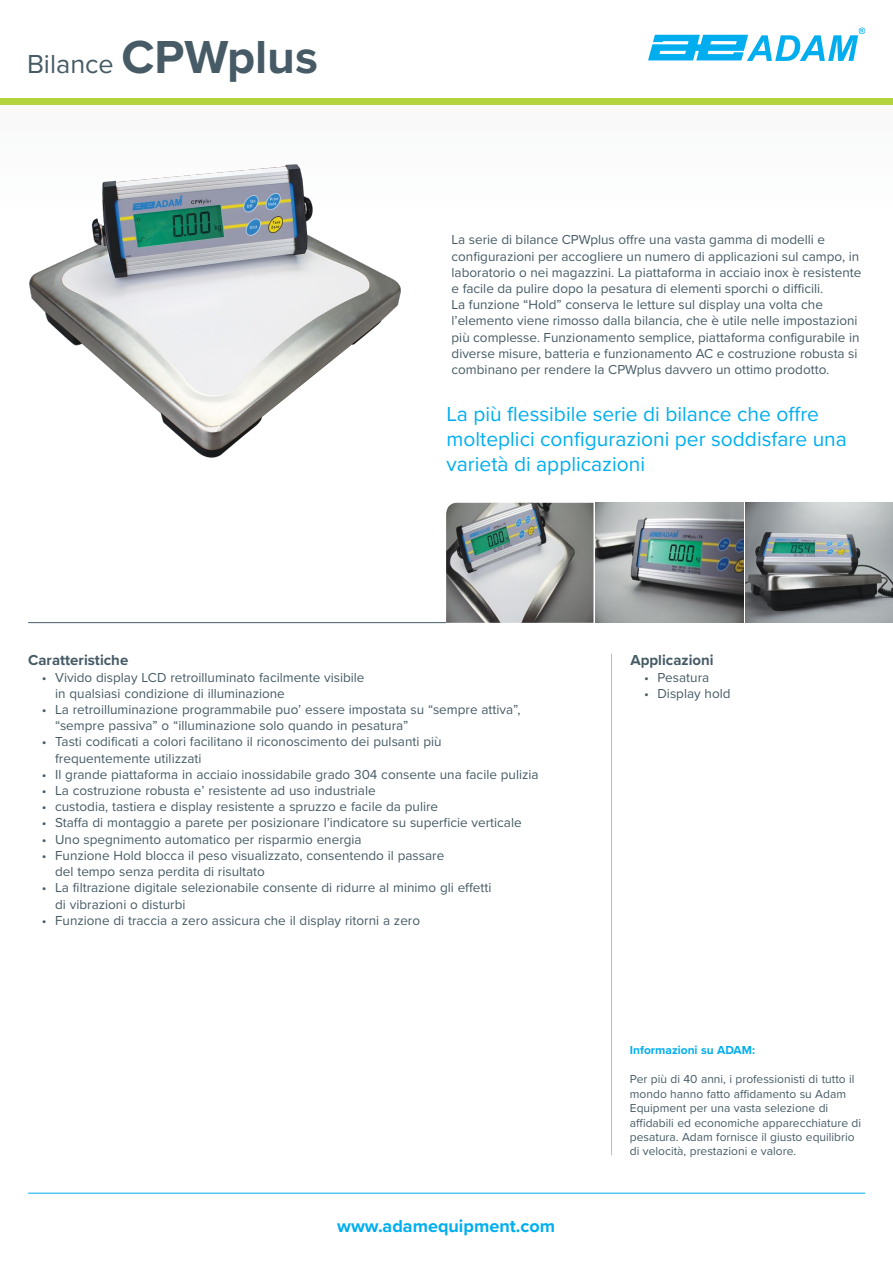
<style>
.page{position:relative;width:893px;height:1263px;background:#fff}
.page>*{position:absolute;margin:0;border:0;box-sizing:border-box;transform-origin:0 0}
.t1{font:27px "Proxima Nova";color:#465b65}
.t2{font:21px/25.2px "Proxima Nova";color:#00aeef}
.t3{font:700 18px "Proxima Nova";color:#00aeef}
.t4{font:700 15px "Proxima Nova";color:#465b65}
.t5{font:13.5px/16.2px "Proxima Nova";color:#465b65}
.t6{font:12px/14.4px "Proxima Nova";color:#465b65}
.t7{font:700 12px "Proxima Nova";color:#00aeef}
.s1{font-weight:700;font-size:48px}
</style>
<div class="page">
<svg style="left:648px;top:28px;width:217px;height:33px"></svg>
<img style="left:745px;top:503px;width:148px;height:120px">
<img style="left:596px;top:503px;width:147px;height:120px">
<img style="left:446px;top:503px;width:147px;height:120px">
<div style="left:0;top:105px;width:893px;height:114px;background:#fafbfb"></div>
<div style="left:0;top:98px;width:893px;height:7px;background:#b2d33e"></div>
<hr style="left:28px;top:1193px;width:837px;height:1px;background:#00aeef">
<hr style="left:28px;top:622px;width:418px;height:1px;background:#465b65">
<hr style="left:611px;top:654px;width:1px;height:501px;background:#b1bfc7">
<img style="left:29px;top:164px;width:372px;height:294px">
<h1 class="t1" style="left:27px;top:44px;width:292px">Bilance <span class="s1">CPWplus</span></h1>
<p class="t5" style="left:452px;top:231px;width:411px">La serie di bilance CPWplus offre una vasta gamma di modelli e configurazioni per accogliere un numero di applicazioni sul campo, in laboratorio o nei magazzini. La piattaforma in acciaio inox è resistente e facile da pulire dopo la pesatura di elementi sporchi o difficili.<br>La funzione “Hold” conserva le letture sul display una volta che l’elemento viene rimosso dalla bilancia, che è utile nelle impostazioni più complesse. Funzionamento semplice, piattaforma configurabile in diverse misure, batteria e funzionamento AC e costruzione robusta si combinano per rendere la CPWplus davvero un ottimo prodotto.</p>
<h2 class="t2" style="left:446px;top:400px;width:402px">La più flessibile serie di bilance che offre molteplici configurazioni per soddisfare una varietà di applicazioni</h2>
<p class="t4" style="left:28px;top:649px;width:102px">Caratteristiche</p>
<p class="t5" style="left:55px;top:668px;width:311px;text-indent:-14px">• Vivido display LCD retroilluminato facilmente visibile in qualsiasi condizione di illuminazione</p>
<p class="t5" style="left:55px;top:701px;width:467px;text-indent:-14px">• La retroilluminazione programmabile puo’ essere impostata su “sempre attiva”, “sempre passiva” o “illuminazione solo quando in pesatura”</p>
<p class="t5" style="left:55px;top:733px;width:388px;text-indent:-14px">• Tasti codificati a colori facilitano il riconoscimento dei pulsanti più frequentemente utilizzati</p>
<p class="t5" style="left:42px;top:766px;width:498px">• Il grande piattaforma in acciaio inossidabile grado 304 consente una facile pulizia</p>
<p class="t5" style="left:42px;top:782px;width:335px">• La costruzione robusta e’ resistente ad uso industriale</p>
<p class="t5" style="left:42px;top:798px;width:398px">• custodia, tastiera e display resistente a spruzzo e facile da pulire</p>
<p class="t5" style="left:42px;top:814px;width:481px">• Staffa di montaggio a parete per posizionare l’indicatore su superficie verticale</p>
<p class="t5" style="left:42px;top:830px;width:322px">• Uno spegnimento automatico per risparmio energia</p>
<p class="t5" style="left:55px;top:847px;width:391px;text-indent:-14px">• Funzione Hold blocca il peso visualizzato, consentendo il passare del tempo senza perdita di risultato</p>
<p class="t5" style="left:55px;top:879px;width:438px;text-indent:-14px">• La filtrazione digitale selezionabile consente di ridurre al minimo gli effetti di vibrazioni o disturbi</p>
<p class="t5" style="left:42px;top:911px;width:380px">• Funzione di traccia a zero assicura che il display ritorni a zero</p>
<h3 class="t3" style="left:337px;top:1213px;width:219px">www.adamequipment.com</h3>
<p class="t4" style="left:630px;top:649px;width:85px">Applicazioni</p>
<p class="t5" style="left:644px;top:668px;width:67px">• Pesatura</p>
<p class="t5" style="left:644px;top:685px;width:88px">• Display hold</p>
<p class="t7" style="left:630px;top:1041px;width:127px">Informazioni su ADAM:</p>
<p class="t6" style="left:630px;top:1071px;width:233px">Per più di 40 anni, i professionisti di tutto il mondo hanno fatto affidamento su Adam Equipment per una vasta selezione di affidabili ed economiche apparecchiature di pesatura. Adam fornisce il giusto equilibrio di velocità, prestazioni e valore.</p>
</div>
